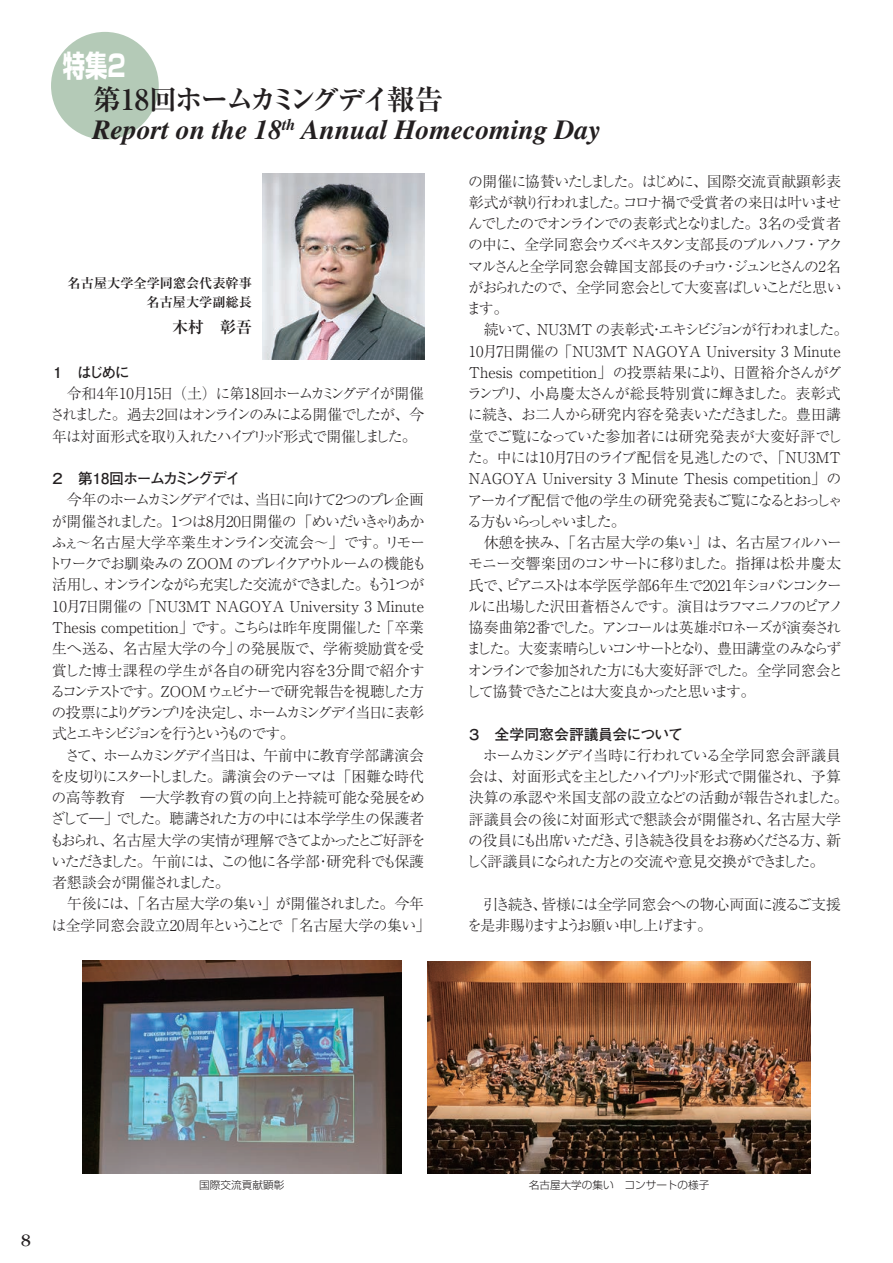
<style>
.page{position:relative;width:893px;height:1263px;background:#fff}
.page>*{position:absolute;margin:0;border:0;box-sizing:border-box;transform-origin:0 0}
.t1{font:700 29.7px "Shin Go Pro";color:#fff;scale:.75 1}
.t2{font:700 28.35px "Ryumin Pro";letter-spacing:-.095em;color:#231f20}
.t3{font:italic 700 27.6px "Times LT Std";color:#231f20}
.t4{font:18px "ITC Garamond Std";color:#231f20}
.t5{font:700 15.9px "Ryumin Pro";color:#231f20}
.t6{font:300 14.85px/21.3px "Ryumin Pro";letter-spacing:-.065em;color:#231f20}
.t7{font:300 14.85px/21.3px "Ryumin Pro";color:#231f20}
.t8{font:300 14.85px/21.3px "Ryumin Pro";letter-spacing:-.09em;color:#231f20}
.t9{font:300 14.85px/21.3px "Ryumin Pro";letter-spacing:-.085em;color:#231f20}
.t10{font:300 14.85px/21.3px "Ryumin Pro";letter-spacing:-.015em;color:#231f20}
.t11{font:700 14.85px "Futo Go B101 Pro";letter-spacing:-.105em;color:#231f20}
.t12{font:700 14.85px "Futo Go B101 Pro";letter-spacing:-.02em;color:#231f20}
.t13{font:700 14.85px "Futo Go B101 Pro";letter-spacing:-.055em;color:#231f20}
.t14{font:700 13.2px/19.2px "Ryumin Pro";color:#231f20;text-align:right}
.t15{font:300 10.65px "Shin Go Pro";color:#231f20}
</style>
<div class="page">
<div style="left:51px;top:32px;width:108px;height:108px;background:#b4cab7;border-radius:50%"></div>
<img style="left:83px;top:961px;width:318px;height:212px">
<img style="left:428px;top:961px;width:382px;height:213px">
<img style="left:263px;top:173px;width:161px;height:186px">
<h1 class="t1" style="left:63px;top:42px;width:85px">特集2</h1>
<h2 class="t2" style="left:92px;top:77px;width:352px">第18回ホームカミングデイ報告</h2>
<h3 class="t3" style="left:92px;top:114px;width:510px">Report on the 18<sup>th</sup> Annual Homecoming Day</h3>
<p class="t14" style="left:68px;top:273px;width:186px">名古屋大学全学同窓会代表幹事名古屋大学副総長</p>
<p class="t5" style="left:172px;top:314px;width:81px">木村　彰吾</p>
<p class="t13" style="left:50px;top:360px;width:81px">１　はじめに</p>
<p class="t6" style="left:50px;top:382px;width:376px;text-align:justify;text-indent:17px">令和4年10月15日（土）に第18回ホームカミングデイが開催されました。過去2回はオンラインのみによる開催でしたが、今年は対面形式を取り入れたハイブリッド形式で開催しました。</p>
<p class="t11" style="left:50px;top:467px;width:192px">２　第18回ホームカミングデイ</p>
<p class="t6" style="left:48px;top:488px;width:380px;text-indent:19px">今年のホームカミングデイでは、当日に向けて2つのプレ企画が開催されました。1つは8月20日開催の「めいだいきゃりあかふぇ〜名古屋大学卒業生オンライン交流会〜」です。リモートワークでお馴染みの ZOOM のブレイクアウトルームの機能も活用し、オンラインながら充実した交流ができました。もう1つが10月7日開催の「NU3MT NAGOYA University 3 Minute Thesis competition」です。こちらは昨年度開催した「卒業生へ送る、名古屋大学の今」の発展版で、学術奨励賞を受賞した博士課程の学生が各自の研究内容を3分間で紹介するコンテストです。ZOOM ウェビナーで研究報告を視聴した方の投票によりグランプリを決定し、ホームカミングデイ当日に表彰式とエキシビジョンを行うというものです。</p>
<p class="t6" style="left:49px;top:743px;width:378px;text-align:justify;text-indent:15px">さて、ホームカミングデイ当日は、午前中に教育学部講演会を皮切りにスタートしました。講演会のテーマは「困難な時代の高等教育　―大学教育の質の向上と持続可能な発展をめざして―」でした。聴講された方の中には本学学生の保護者もおられ、名古屋大学の実情が理解できてよかったとご好評をいただきました。午前には、この他に各学部・研究科でも保護者懇談会が開催されました。</p>
<p class="t10" style="left:51px;top:892px;width:381px;text-indent:16px">午後には、「名古屋大学の集い」が開催されました。今年は全学同窓会設立20周年ということで「名古屋大学の集い」</p>
<p class="t9" style="left:467px;top:169px;width:378px">の開催に協賛いたしました。はじめに、国際交流貢献顕彰表彰式が執り行われました。コロナ禍で受賞者の来日は叶いませんでしたのでオンラインでの表彰式となりました。3名の受賞者の中に、全学同窓会ウズベキスタン支部長のブルハノフ・アクマルさんと全学同窓会韓国支部長のチョウ・ジュンヒさんの2名がおられたので、全学同窓会として大変喜ばしいことだと思います。</p>
<p class="t7" style="left:467px;top:318px;width:383px;text-indent:17px">続いて、NU3MT の表彰式・エキシビジョンが行われました。10月7日開催の「NU3MT NAGOYA University 3 Minute Thesis competition」の投票結果により、日置裕介さんがグランプリ、小島慶太さんが総長特別賞に輝きました。表彰式に続き、お二人から研究内容を発表いただきました。豊田講堂でご覧になっていた参加者には研究発表が大変好評でした。中には10月7日のライブ配信を見逃したので、「NU3MT NAGOYA University 3 Minute Thesis competition」のアーカイブ配信で他の学生の研究発表もご覧になるとおっしゃる方もいらっしゃいました。</p>
<p class="t8" style="left:466px;top:531px;width:379px;text-indent:18px">休憩を挟み、「名古屋大学の集い」は、名古屋フィルハーモニー交響楽団のコンサートに移りました。指揮は松井慶太氏で、ピアニストは本学医学部6年生で2021年ショパンコンクールに出場した沢田蒼梧さんです。演目はラフマニノフのピアノ協奏曲第2番でした。アンコールは英雄ポロネーズが演奏されました。大変素晴らしいコンサートとなり、豊田講堂のみならずオンラインで参加された方にも大変好評でした。全学同窓会として協賛できたことは大変良かったと思います。</p>
<p class="t12" style="left:467px;top:722px;width:218px">３　全学同窓会評議員会について</p>
<p class="t6" style="left:466px;top:743px;width:384px;text-indent:17px">ホームカミングデイ当時に行われている全学同窓会評議員会は、対面形式を主としたハイブリッド形式で開催され、予算決算の承認や米国支部の設立などの活動が報告されました。評議員会の後に対面形式で懇談会が開催され、名古屋大学の役員にも出席いただき、引き続き役員をお務めくださる方、新しく評議員になられた方との交流や意見交換ができました。</p>
<p class="t6" style="left:467px;top:892px;width:375px;text-indent:16px">引き続き、皆様には全学同窓会への物心両面に渡るご支援を是非賜りますようお願い申し上げます。</p>
<p class="t4" style="left:21px;top:1231px;width:11px">8</p>
<p class="t15" style="left:199px;top:1176px;width:87px">国際交流貢献顕彰</p>
<p class="t15" style="left:529px;top:1176px;width:182px">名古屋大学の集い　コンサートの様子</p>
</div>
